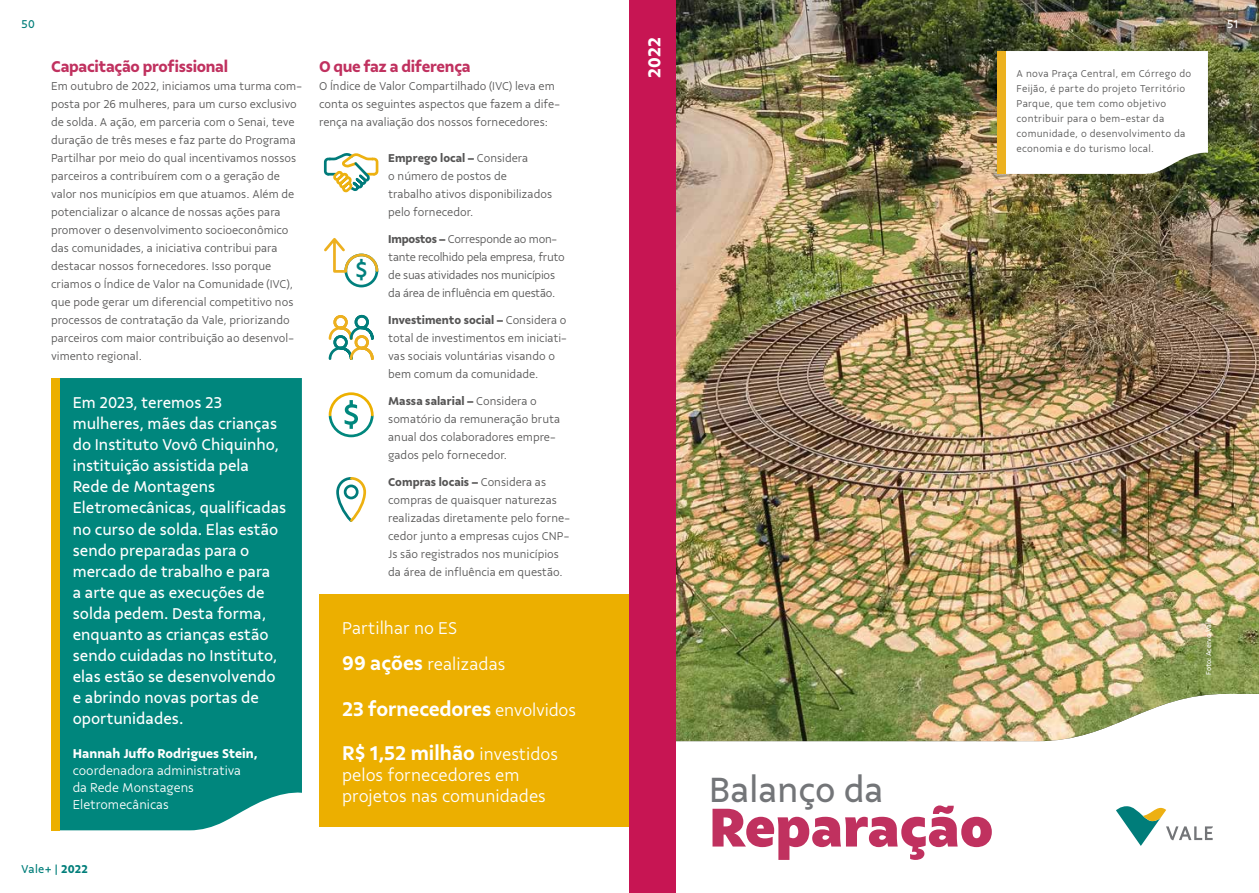
<style>
.page{position:relative;width:1259px;height:893px;background:#fff}
.page>*{position:absolute;margin:0;border:0;box-sizing:border-box;transform-origin:0 0}
.t1{font:900 58.2px "Vale Sans";color:#c0315f}
.t2{font:36.9px "Vale Sans";color:#737578}
.t3{font:500 24.9px "Vale Sans";color:#00807d}
.t4{font:600 21px/43.2px "Vale Sans";letter-spacing:-.01em;color:#fff}
.t5{font:700 18.3px "Vale Sans";color:#fff}
.t6{font:300 18px/21px "Vale Sans";color:#fff}
.t7{font:16.5px/21px "Vale Sans";color:#fff}
.t8{font:700 16.5px "Vale Sans";letter-spacing:-.02em;color:#c0315f}
.t9{font:300 13.5px/17px "Vale Sans";color:#fff}
.t10{font:700 13.5px "Vale Sans";color:#fff}
.t11{font:300 12px/18px "Vale Sans";color:#565555}
.t12{font:300 12px/18px "Vale Sans";letter-spacing:-.02em;color:#565555}
.t13{font:12px "Vale Sans";letter-spacing:.025em;color:#017e7a}
.t14{font:12px "Vale Sans";color:#fff}
.t15{font:300 10.5px/15px "Vale Sans";letter-spacing:.025em;color:#565555}
.t16{font:7.5px "Vale Sans";letter-spacing:-.01em;color:#fff}
.s1{font-weight:700}
.s2{font-weight:600;font-size:21px}
.s3{font-weight:300;font-size:18px}
</style>
<div class="page">
<div style="left:319px;top:594px;width:336px;height:233px;background:#ecaf00"></div>
<svg style="left:323px;top:153px;width:56px;height:40px"></svg>
<svg style="left:324px;top:238px;width:55px;height:50px"></svg>
<svg style="left:336px;top:477px;width:31px;height:45px"></svg>
<div style="left:344px;top:485px;width:14px;height:14px;border:3px solid #007b7a;border-radius:50%"></div>
<svg style="left:328px;top:392px;width:46px;height:46px"></svg>
<svg style="left:328px;top:314px;width:46px;height:46px"></svg>
<svg style="left:59px;top:378px;width:243px;height:452px;fill:#00867d"></svg>
<div style="left:51px;top:378px;width:8px;height:452px;background:#ecaf00"></div>
<svg style="left:1116px;top:806px;width:97px;height:40px"></svg>
<img style="left:676px;top:0;width:583px;height:741px">
<svg style="left:1005px;top:51px;width:203px;height:123px"></svg>
<div style="left:997px;top:51px;width:8px;height:123px;background:#ecb11f"></div>
<div style="left:629px;top:0;width:47px;height:893px;background:#c71553"></div>
<p class="t13" style="left:21px;top:16px;width:15px">50</p>
<p class="t14" style="left:1227px;top:16px;width:12px">51</p>
<h3 class="t8" style="left:51px;top:56px;width:179px">Capacitação profissional</h3>
<h3 class="t8" style="left:319px;top:56px;width:153px">O que faz a diferença</h3>
<h3 class="t5" style="left:643px;top:78px;width:42px;rotate:-90deg">2022</h3>
<p class="t11" style="left:319px;top:77px;width:242px">O Índice de Valor Compartilhado (IVC) leva em conta os seguintes aspectos que fazem a dife&shy;rença na avaliação dos nossos fornecedores:</p>
<p class="t11" style="left:388px;top:149px;width:165px"><span class="s1">Emprego local –</span> Considera<br>o número de postos de trabalho ativos disponibilizados pelo fornecedor.</p>
<p class="t11" style="left:51px;top:77px;width:252px">Em outubro de 2022, iniciamos uma turma com&shy;posta por 26 mulheres, para um curso exclusivo de solda. A ação, em parceria com o Senai, teve duração de três meses e faz parte do Programa Partilhar por meio do qual incentivamos nossos parceiros a contribuírem com o a geração de valor nos municípios em que atuamos. Além de potencializar o alcance de nossas ações para promover o desenvolvimento socioeconômico das comunidades, a iniciativa contribui para destacar nossos fornecedores. Isso porque criamos o Índice de Valor na Comunidade (IVC), que pode gerar um diferencial competitivo nos processos de contratação da Vale, priorizando parceiros com maior contribuição ao desenvol&shy;vimento regional.</p>
<p class="t12" style="left:388px;top:230px;width:178px"><span class="s1">Impostos –</span> Corresponde ao mon&shy;tante recolhido pela empresa, fruto de suas atividades nos municípios da área de influência em questão.</p>
<h3 class="t3" style="left:355px;top:255px;width:14px">$</h3>
<p class="t11" style="left:388px;top:311px;width:180px"><span class="s1">Investimento social –</span> Considera o total de investimentos em iniciati&shy;vas sociais voluntárias visando o bem comum da comunidade.</p>
<p class="t11" style="left:388px;top:392px;width:174px"><span class="s1">Massa salarial –</span> Considera o somatório da remuneração bruta anual dos colaboradores empre&shy;gados pelo fornecedor.</p>
<p class="t7" style="left:73px;top:392px;width:215px">Em 2023, teremos 23 mulheres, mães das crianças do Instituto Vovô Chiquinho, instituição assistida pela<br>Rede de Montagens<br>Eletromecânicas, qualificadas no curso de solda. Elas estão sendo preparadas para o mercado de trabalho e para<br>a arte que as execuções de solda pedem. Desta forma, enquanto as crianças estão sendo cuidadas no Instituto, elas estão se desenvolvendo e abrindo novas portas de oportunidades.</p>
<p class="t10" style="left:73px;top:745px;width:186px">Hannah Juffo Rodrigues Stein,</p>
<p class="t9" style="left:73px;top:761px;width:170px">coordenadora administrativa da Rede Monstagens<br>Eletromecânicas</p>
<h2 class="t2" style="left:709px;top:767px;width:176px">Balanço da</h2>
<h1 class="t1" style="left:709px;top:791px;width:286px">Reparação</h1>
<p class="t11" style="left:388px;top:473px;width:183px"><span class="s1">Compras locais –</span> Considera as compras de quaisquer naturezas realizadas diretamente pelo forne&shy;cedor junto a empresas cujos CNP-Js são registrados nos municípios da área de influência em questão.</p>
<h3 class="t6" style="left:342px;top:617px;width:117px">Partilhar no ES</h3>
<h3 class="t6" style="left:342px;top:653px;width:165px"><span class="s2">99 ações</span> realizadas</h3>
<h3 class="t4" style="left:342px;top:688px;width:235px">23 fornecedores <span class="s3">envolvidos<br></span>R$ 1,52 milhão <span class="s3">investidos</span></h3>
<h3 class="t6" style="left:342px;top:764px;width:205px">pelos fornecedores em projetos nas comunidades</h3>
<p class="t13" style="left:21px;top:862px;width:68px">Vale+ | <span class="s1">2022</span></p>
<p class="t15" style="left:1016px;top:66px;width:176px">A nova Praça Central, em Córrego do<br>Feijão, é parte do projeto Território<br>Parque, que tem como objetivo contribuir para o bem-estar da comunidade, o desenvolvimento da economia e do turismo local.</p>
<p class="t16" style="left:1204px;top:675px;width:59px;rotate:-90deg">Foto: Acervo Vale</p>
</div>
